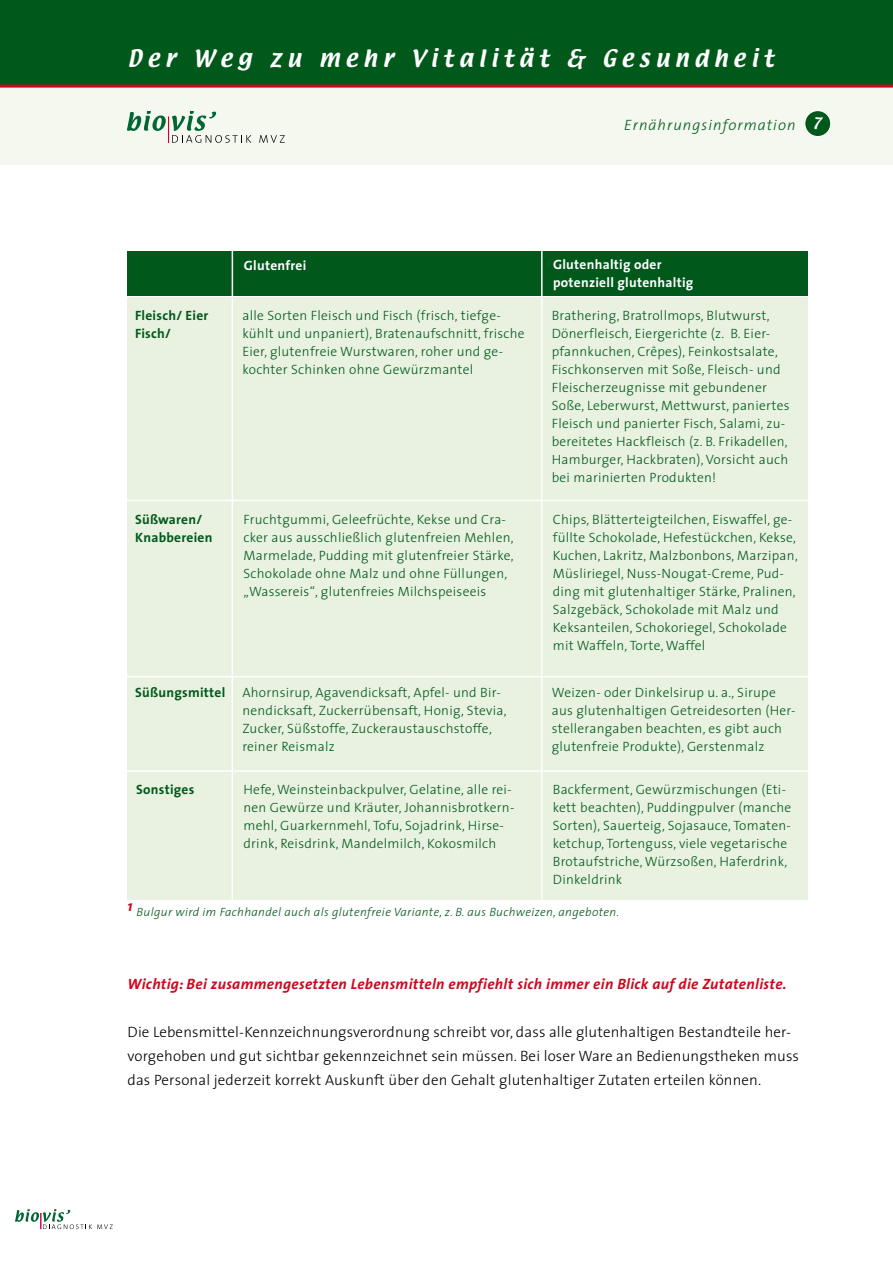
<style>
.page{position:relative;width:893px;height:1263px;background:#fff}
.page>*{position:absolute;margin:0;border:0;box-sizing:border-box;transform-origin:0 0}
.t1{font:21px "Textile";letter-spacing:.26em;color:#fff}
.t2{font:300 15px/24px "The Sans";letter-spacing:.01em;color:#000}
.t3{font:italic 700 15px "The Sans";letter-spacing:.02em;color:#cd071e}
.t4{font:italic 300 15px "The Sans";letter-spacing:.07em;color:#00591b}
.t5{font:300 13.5px/18px "The Sans";letter-spacing:.02em;color:#00591b}
.t6{font:700 13.5px/18px "The Sans";letter-spacing:.02em;color:#00591b}
.t7{font:700 13.5px/18px "The Sans";letter-spacing:.02em;color:#fff}
.t8{font:italic 300 12px "The Sans";letter-spacing:.03em;color:#00591b}
.s1{font-family:"Textile";font-weight:400;font-style:normal;font-size:13.65px;color:#fff}
</style>
<div class="page">
<div style="left:128px;top:251px;width:680px;height:45px;background:#00591b"></div>
<div style="left:128px;top:297px;width:680px;height:602px;background:#e9f1e1"></div>
<hr style="left:541px;top:248px;width:2px;height:651px;background:#fff">
<hr style="left:232px;top:248px;width:1px;height:657px;background:#fff">
<hr style="left:117px;top:500px;width:722px;height:1px;background:#fff">
<hr style="left:85px;top:770px;width:722px;height:2px;background:#fff">
<hr style="left:94px;top:676px;width:722px;height:1px;background:#fff">
<svg style="left:15px;top:1209px;width:98px;height:20px"></svg>
<div style="left:0;top:88px;width:893px;height:76px;background:#f4f8ef"></div>
<div style="left:805px;top:111px;width:26px;height:26px;background:#00591b;border-radius:50%"></div>
<div style="left:804px;top:110px;width:27px;height:27px;border:1px solid #fff;border-radius:50%"></div>
<div style="left:0;top:0;width:893px;height:85px;background:#00591b"></div>
<svg style="left:259px;top:135px;width:26px;height:8px"></svg>
<svg style="left:128px;top:112px;width:123px;height:31px"></svg>
<hr style="left:0;top:85px;width:893px;height:3px;background:#cd071e">
<h1 class="t1" style="left:128px;top:43px;width:648px">Der Weg zu mehr Vitalität &amp; Gesundheit</h1>
<p class="t4" style="left:624px;top:113px;width:199px">Ernährungsinformation <span class="s1">7</span></p>
<p class="t7" style="left:244px;top:256px;width:64px">Glutenfrei</p>
<p class="t7" style="left:553px;top:255px;width:142px">Glutenhaltig oder potenziell glutenhaltig</p>
<p class="t6" style="left:135px;top:306px;width:75px">Fleisch/ Eier<br>Fisch/</p>
<p class="t5" style="left:242px;top:306px;width:284px">alle Sorten Fleisch und Fisch (frisch, tiefge&shy;kühlt und unpaniert), Bratenaufschnitt, frische Eier, glutenfreie Wurstwaren, roher und ge&shy;kochter Schinken ohne Gewürzmantel</p>
<p class="t5" style="left:552px;top:306px;width:239px">Brathering, Bratrollmops, Blutwurst, Dönerfleisch, Eiergerichte (z. B. Eier&shy;pfannkuchen, Crêpes), Feinkostsalate, Fischkonserven mit Soße, Fleisch- und Fleischerzeugnisse mit gebundener Soße, Leberwurst, Mettwurst, paniertes Fleisch und panierter Fisch, Salami, zu&shy;bereitetes Hackfleisch (z. B. Frikadellen, Hamburger, Hackbraten), Vorsicht auch bei marinierten Produkten!</p>
<p class="t6" style="left:135px;top:510px;width:79px">Süßwaren/<br>Knabbereien</p>
<p class="t5" style="left:243px;top:510px;width:272px">Fruchtgummi, Geleefrüchte, Kekse und Cra&shy;cker aus ausschließlich glutenfreien Mehlen, Marmelade, Pudding mit glutenfreier Stärke, Schokolade ohne Malz und ohne Füllungen, „Wassereis“, glutenfreies Milchspeiseeis</p>
<p class="t5" style="left:553px;top:510px;width:246px">Chips, Blätterteigteilchen, Eiswaffel, ge&shy;füllte Schokolade, Hefestückchen, Kekse, Kuchen, Lakritz, Malzbonbons, Marzipan, Müsliriegel, Nuss-Nougat-Creme, Pud&shy;ding mit glutenhaltiger Stärke, Pralinen, Salzgebäck, Schokolade mit Malz und Keksanteilen, Schokoriegel, Schokolade mit Waffeln, Torte, Waffel</p>
<p class="t6" style="left:135px;top:683px;width:92px">Süßungsmittel</p>
<p class="t5" style="left:242px;top:683px;width:266px">Ahornsirup, Agavendicksaft, Apfel- und Bir&shy;nendicksaft, Zuckerrübensaft, Honig, Stevia, Zucker, Süßstoffe, Zuckeraustauschstoffe, reiner Reismalz</p>
<p class="t5" style="left:552px;top:683px;width:245px">Weizen- oder Dinkelsirup u. a., Sirupe aus glutenhaltigen Getreidesorten (Her&shy;stellerangaben beachten, es gibt auch glutenfreie Produkte), Gerstenmalz</p>
<p class="t6" style="left:136px;top:780px;width:60px">Sonstiges</p>
<p class="t5" style="left:243px;top:780px;width:272px">Hefe, Weinsteinbackpulver, Gelatine, alle rei&shy;nen Gewürze und Kräuter, Johannisbrotkern&shy;mehl, Guarkernmehl, Tofu, Sojadrink, Hirse&shy;drink, Reisdrink, Mandelmilch, Kokosmilch</p>
<p class="t5" style="left:553px;top:780px;width:240px">Backferment, Gewürzmischungen (Eti&shy;kett beachten), Puddingpulver (manche Sorten), Sauerteig, Sojasauce, Tomaten&shy;ketchup, Tortenguss, viele vegetarische Brotaufstriche, Würzsoßen, Haferdrink, Dinkeldrink</p>
<p class="t8" style="left:128px;top:902px;width:493px"><sup>1</sup> Bulgur wird im Fachhandel auch als glutenfreie Variante, z. B. aus Buchweizen, angeboten.</p>
<p class="t3" style="left:128px;top:971px;width:661px">Wichtig: Bei zusammengesetzten Lebensmitteln empfiehlt sich immer ein Blick auf die Zutatenliste.</p>
<p class="t2" style="left:128px;top:1019px;width:673px">Die Lebensmittel-Kennzeichnungsverordnung schreibt vor, dass alle glutenhaltigen Bestandteile her&shy;vorgehoben und gut sichtbar gekennzeichnet sein müssen. Bei loser Ware an Bedienungstheken muss das Personal jederzeit korrekt Auskunft über den Gehalt glutenhaltiger Zutaten erteilen können.</p>
</div>
